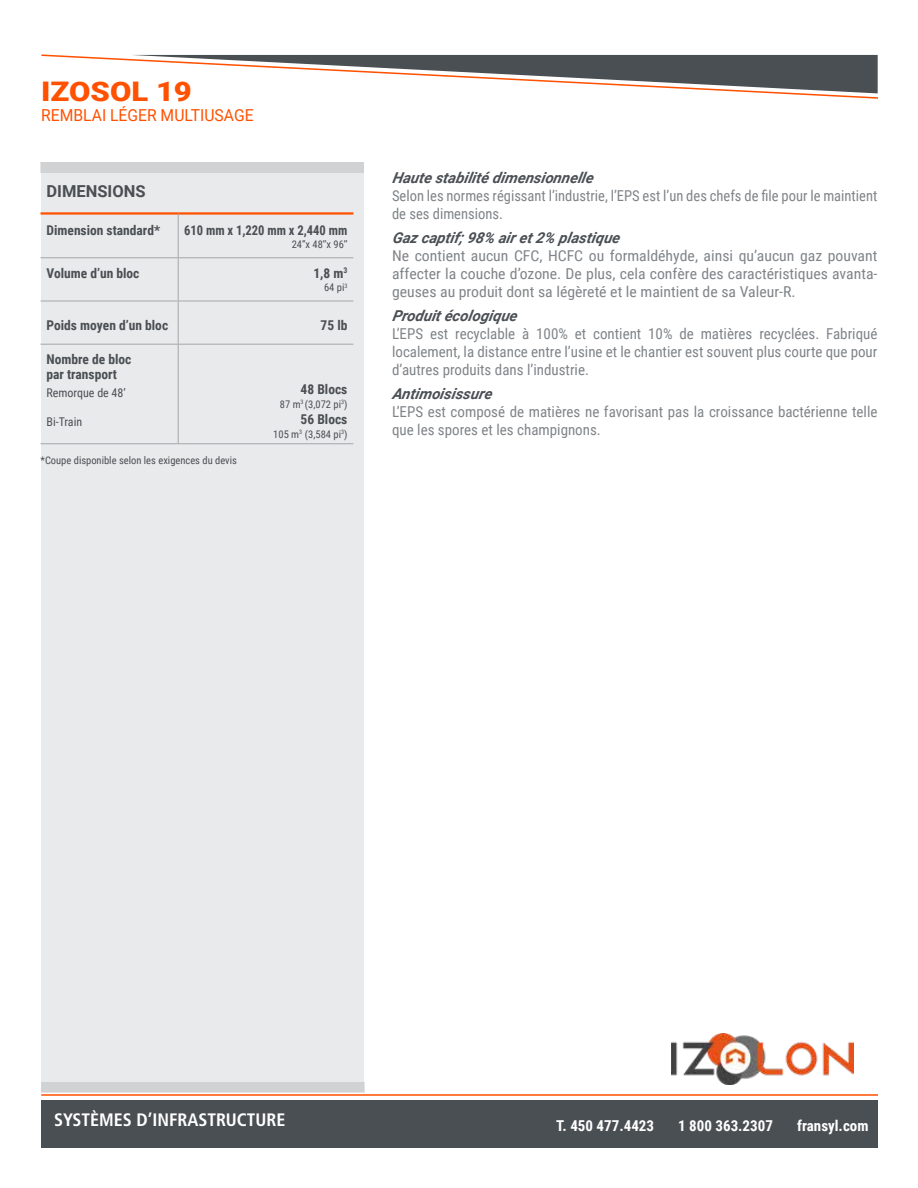
<style>
.page{position:relative;width:918px;height:1188px;background:#fff}
.page>*{position:absolute;margin:0;border:0;box-sizing:border-box;transform-origin:0 0}
.t1{font:900 27px "Roboto";color:#ff5100;scale:1.15 1}
.t2{font:700 condensed 18px "Frutiger LT Std";color:#fff}
.t3{font:16.5px "Roboto";color:#ff5100;scale:.95 1}
.t4{font:700 16.5px "Roboto";color:#4a4f54}
.t5{font:15px/18px "Roboto Condensed";color:#808488}
.t6{font:15px/18px "Roboto Condensed";color:#808488;text-align:justify;scale:1.05 1}
.t7{font:italic 700 15px "Roboto";color:#4a4f54}
.t8{font:700 15px "Roboto Condensed";color:#fff}
.t9{font:700 13.5px/15px "Roboto Condensed";color:#4a4f54}
.t10{font:700 13.5px "Roboto Condensed";color:#4a4f54;scale:.93 1}
.t11{font:12px "Roboto Condensed";color:#4a4f54}
.t12{font:10.5px "Roboto Condensed";color:#4a4f54}
</style>
<div class="page">
<div style="left:41px;top:1100px;width:836px;height:48px;background:#4a4f54"></div>
<hr style="left:41px;top:1094px;width:837px;height:2px;background:#ff5100">
<svg style="left:41px;top:54px;width:837px;height:45px"></svg>
<img style="left:671px;top:1033px;width:183px;height:52px">
<div style="left:41px;top:162px;width:323px;height:930px;background:#e9eaeb"></div>
<div style="left:40px;top:163px;width:324px;height:10px;background:#d1d2d4"></div>
<div style="left:41px;top:1082px;width:323px;height:10px;background:#d1d2d4"></div>
<hr style="left:40px;top:212px;width:138px;height:3px;background:#ff5100">
<hr style="left:178px;top:212px;width:175px;height:3px;background:#ff5100">
<hr style="left:178px;top:215px;width:1px;height:42px;background:#a4a7a9">
<hr style="left:178px;top:258px;width:1px;height:43px;background:#a4a7a9">
<hr style="left:178px;top:301px;width:1px;height:43px;background:#a4a7a9">
<hr style="left:178px;top:345px;width:1px;height:98px;background:#a4a7a9">
<hr style="left:40px;top:443px;width:138px;height:1px;background:#a4a7a9">
<hr style="left:178px;top:443px;width:175px;height:1px;background:#a4a7a9">
<hr style="left:40px;top:344px;width:138px;height:1px;background:#a4a7a9">
<hr style="left:178px;top:344px;width:175px;height:1px;background:#a4a7a9">
<hr style="left:40px;top:257px;width:138px;height:1px;background:#a4a7a9">
<hr style="left:178px;top:257px;width:175px;height:1px;background:#a4a7a9">
<hr style="left:40px;top:301px;width:138px;height:1px;background:#a4a7a9">
<hr style="left:178px;top:301px;width:175px;height:1px;background:#a4a7a9">
<h1 class="t1" style="left:41px;top:73px;width:133px">IZOSOL 19</h1>
<p class="t3" style="left:41px;top:104px;width:225px">REMBLAI LÉGER MULTIUSAGE</p>
<p class="t4" style="left:46px;top:180px;width:101px">DIMENSIONS</p>
<p class="t9" style="left:46px;top:222px;width:115px">Dimension standard*</p>
<p class="t10" style="left:184px;top:220px;width:177px">610 mm x 1,220 mm x 2,440 mm</p>
<p class="t12" style="left:292px;top:237px;width:57px">24’’x 48’’x 96’’</p>
<p class="t9" style="left:46px;top:265px;width:94px">Volume d’un bloc</p>
<p class="t9" style="left:313px;top:265px;width:36px">1,8 m<sup>3</sup></p>
<p class="t12" style="left:324px;top:280px;width:25px">64 pi<sup>3</sup></p>
<p class="t9" style="left:46px;top:317px;width:123px">Poids moyen d’un bloc</p>
<p class="t9" style="left:321px;top:317px;width:28px">75 lb</p>
<p class="t9" style="left:46px;top:352px;width:87px">Nombre de bloc par transport</p>
<p class="t11" style="left:46px;top:385px;width:81px">Remorque de 48’</p>
<p class="t11" style="left:46px;top:413px;width:37px">Bi-Train</p>
<p class="t9" style="left:301px;top:381px;width:48px">48 Blocs</p>
<p class="t12" style="left:280px;top:397px;width:69px">87 m<sup>3</sup> (3,072 pi<sup>3</sup>)</p>
<p class="t9" style="left:301px;top:411px;width:48px">56 Blocs</p>
<p class="t12" style="left:273px;top:427px;width:76px">105 m<sup>3</sup> (3,584 pi<sup>3</sup>)</p>
<p class="t12" style="left:41px;top:453px;width:198px">*Coupe disponible selon les exigences du devis</p>
<p class="t7" style="left:392px;top:167px;width:207px">Haute stabilité dimensionnelle</p>
<p class="t5" style="left:392px;top:186px;width:487px">Selon les normes régissant l’industrie, l’EPS est l’un des chefs de file pour le maintient de ses dimensions.</p>
<p class="t7" style="left:392px;top:227px;width:233px">Gazcap tif; 98% airet2% plastique</p>
<p class="t6" style="left:392px;top:246px;width:464px">Ne contient aucun CFC, HCFC ou formaldéhyde, ainsi qu’aucun gaz pouvant affecter la couche d’ozone. De plus, cela confère des caractéristiques avanta&shy;geuses au produit dont sa légèreté et le maintient de sa Valeur-R.</p>
<p class="t7" style="left:392px;top:305px;width:131px">Produitécolog ique</p>
<p class="t5" style="left:392px;top:324px;width:487px;text-align:justify">L’EPS est recyclable à 100% et contient 10% de matières recyclées. Fabriqué localement, la distance entre l’usine et le chantier est souvent plus courte que pour d’autres produits dans l’industrie.</p>
<p class="t7" style="left:392px;top:383px;width:105px">Antimoisissure</p>
<p class="t5" style="left:392px;top:402px;width:487px">L’EPS est composé de matières ne favorisant pas la croissance bactérienne telle que les spores et les champignons.</p>
<p class="t2" style="left:54px;top:1109px;width:233px">SYSTÈMES D’INFRASTRUCTURE</p>
<p class="t8" style="left:556px;top:1115px;width:99px">T. 450 477.4423</p>
<p class="t8" style="left:678px;top:1115px;width:96px">1 800 363.2307</p>
<p class="t8" style="left:797px;top:1115px;width:73px">fransyl.com</p>
</div>
